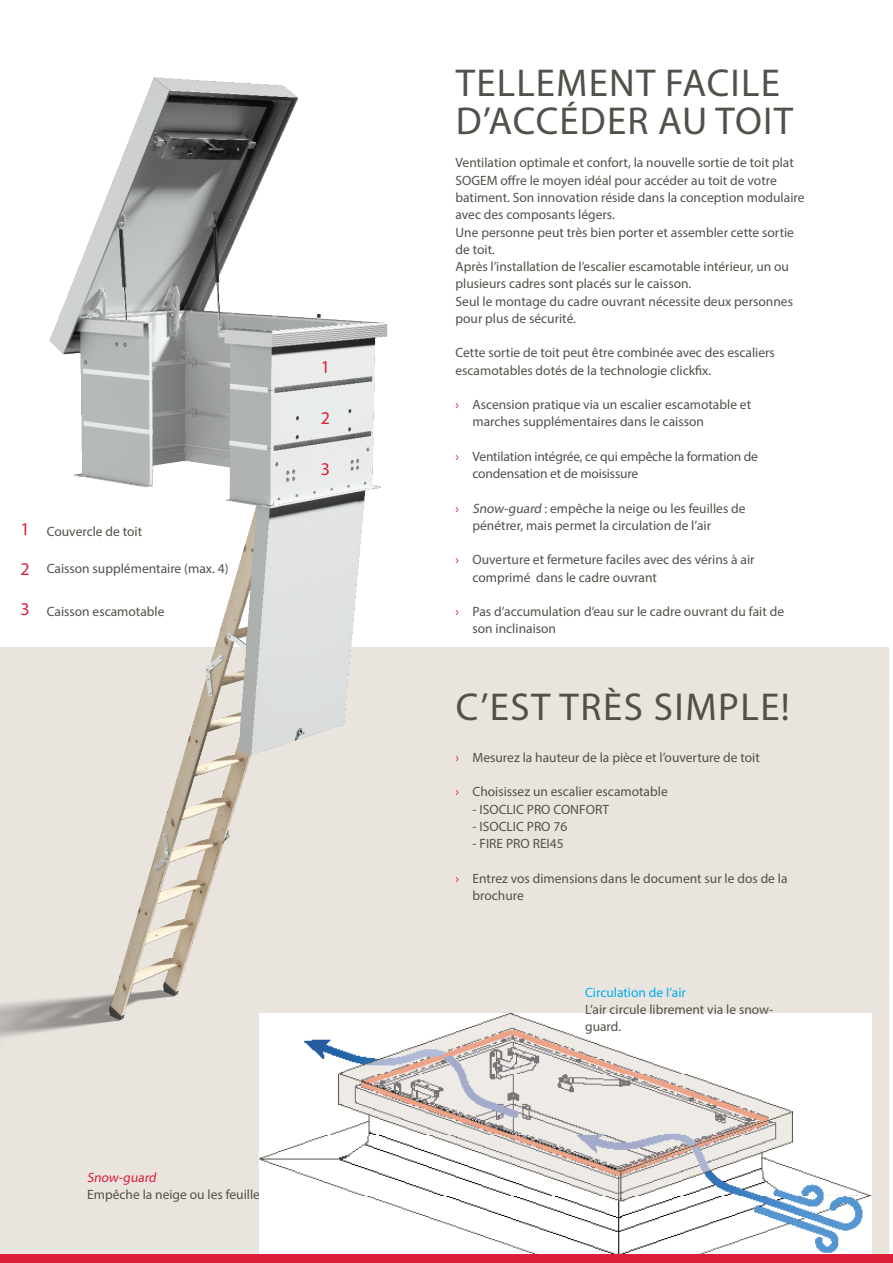
<style>
.page{position:relative;width:893px;height:1263px;background:#fff}
.page>*{position:absolute;margin:0;border:0;box-sizing:border-box;transform-origin:0 0}
.t1{font:39px/37.5px "Myriad Pro";letter-spacing:.03em;color:#53504a}
.t2{font:18px "Myriad Pro";color:#dc1e3a}
.t3{font:13.5px/17.2px "Myriad Pro";color:#53504a}
.t4{font:13.5px "Myriad Pro";color:#00aeef}
.t5{font:13.5px "Myriad Pro";color:#dc1e3a}
.s1{color:#dc1e3a}
</style>
<div class="page">
<div style="left:0;top:647px;width:893px;height:616px;background:#e9e4de"></div>
<img style="left:0;top:77px;width:388px;height:961px">
<svg style="left:889px;top:647px;width:4px;height:607px;background:#fdfdfc"></svg>
<img style="left:259px;top:1013px;width:613px;height:241px">
<div style="left:0;top:1254px;width:893px;height:9px;background:#dc1e3a"></div>
<p class="t2" style="left:20px;top:518px;width:11px">1</p>
<p class="t2" style="left:20px;top:557px;width:11px">2</p>
<p class="t2" style="left:20px;top:598px;width:11px">3</p>
<p class="t3" style="left:47px;top:522px;width:97px">Couvercle de toit</p>
<p class="t3" style="left:47px;top:560px;width:183px">Caisson supplémentaire (max. 4)</p>
<p class="t3" style="left:47px;top:602px;width:119px">Caisson escamotable</p>
<p class="t2" style="left:321px;top:356px;width:11px">1</p>
<p class="t2" style="left:321px;top:407px;width:11px">2</p>
<p class="t2" style="left:321px;top:457px;width:11px">3</p>
<p class="t5" style="left:87px;top:1169px;width:73px">Snow-guard</p>
<p class="t3" style="left:87px;top:1185px;width:228px">Empêche la neige ou les feuilles d’entrer.</p>
<p class="t1" style="left:456px;top:64px;width:339px">TELLEMENT FACILE<br>D’ACCÉDER AU TOIT</p>
<p class="t3" style="left:455px;top:154px;width:351px">Ventilation optimale et confort, la nouvelle sortie de toit plat SOGEM offre le moyen idéal pour accéder au toit de votre batiment. Son innovation réside dans la conception modulaire avec des composants légers.</p>
<p class="t3" style="left:455px;top:223px;width:340px">Une personne peut très bien porter et assembler cette sortie de toit.</p>
<p class="t3" style="left:455px;top:258px;width:335px">Après l’installation de l’escalier escamotable intérieur, un ou plusieurs cadres sont placés sur le caisson.</p>
<p class="t3" style="left:455px;top:292px;width:339px">Seul le montage du cadre ouvrant nécessite deux personnes pour plus de sécurité.</p>
<p class="t3" style="left:455px;top:344px;width:321px">Cette sortie de toit peut être combinée avec des escaliers escamotables dotés de la technologie clickfix.</p>
<p class="t3" style="left:472px;top:396px;width:280px;text-indent:-17px"><span class="s1">›</span> Ascension pratique via un escalier escamotable et marches supplémentaires dans le caisson</p>
<p class="t3" style="left:455px;top:447px;width:304px"><span class="s1">›</span> Ventilation intégrée, ce qui empêche la formation de</p>
<p class="t3" style="left:472px;top:465px;width:167px">condensation et de moisissure</p>
<p class="t3" style="left:472px;top:499px;width:275px;text-indent:-17px"><span class="s1">›</span> Snow-guard : empêche la neige ou les feuilles de pénétrer, mais permet la circulation de l’air</p>
<p class="t3" style="left:455px;top:551px;width:301px"><span class="s1">›</span> Ouverture et fermeture faciles avec des vérins à air</p>
<p class="t3" style="left:472px;top:568px;width:186px">comprimé dans le cadre ouvrant</p>
<p class="t3" style="left:472px;top:603px;width:313px;text-indent:-17px"><span class="s1">›</span> Pas d’accumulation d’eau sur le cadre ouvrant du fait de son inclinaison</p>
<p class="t1" style="left:456px;top:687px;width:335px">C’EST TRÈS SIMPLE!</p>
<p class="t3" style="left:455px;top:748px;width:306px"><span class="s1">›</span> Mesurez la hauteur de la pièce et l’ouverture de toit</p>
<p class="t3" style="left:455px;top:783px;width:214px"><span class="s1">›</span> Choisissez un escalier escamotable</p>
<p class="t3" style="left:472px;top:800px;width:138px">- ISOCLIC PRO CONFORT</p>
<p class="t3" style="left:472px;top:817px;width:96px">- ISOCLIC PRO 76</p>
<p class="t3" style="left:472px;top:835px;width:93px">- FIRE PRO REI45</p>
<p class="t3" style="left:472px;top:869px;width:317px;text-indent:-17px"><span class="s1">›</span> Entrez vos dimensions dans le document sur le dos de la brochure</p>
<p class="t4" style="left:585px;top:984px;width:102px">Circulation de l’air</p>
<p class="t3" style="left:585px;top:1001px;width:190px">L’air circule librement via le snow&shy;guard.</p>
</div>
